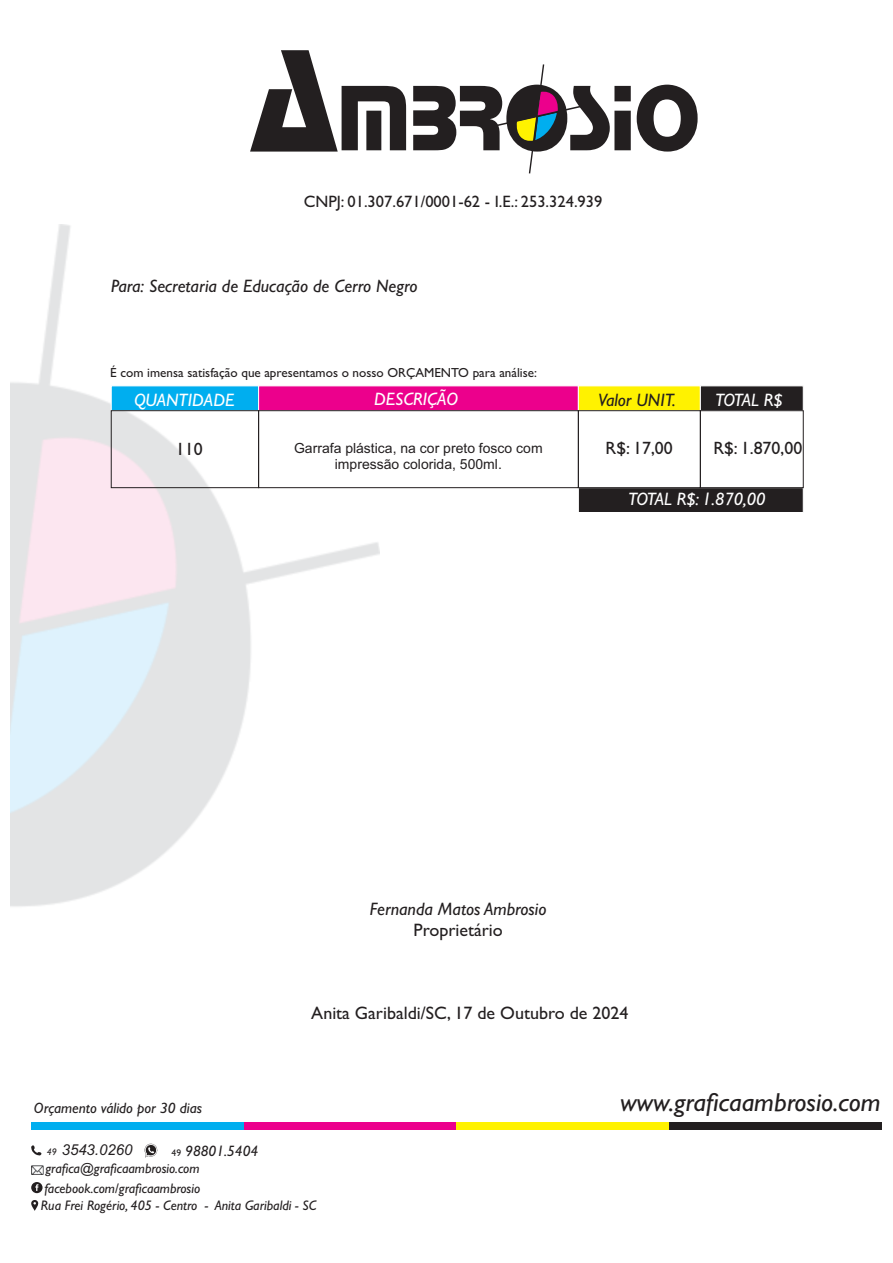
<style>
.page{position:relative;width:893px;height:1263px;background:#fff}
.page>*{position:absolute;margin:0;border:0;box-sizing:border-box;transform-origin:0 0}
.t1{font:italic 26.1px "Gill Sans";color:#231f20}
.t2{font:italic 18px "Gill Sans";color:#231f20}
.t3{font:18px "Gill Sans";color:#231f20}
.t4{font:italic 18px "Gill Sans";color:#fff}
.t5{font:17.85px "Gill Sans";color:#231f20}
.t6{font:16.5px "Gill Sans";color:#231f20}
.t7{font:italic 15.15px "Gill Sans";color:#231f20}
.t8{font:italic 15.15px "Arial";color:#231f20}
.t9{font:italic 15px "Gill Sans";color:#231f20}
.t10{font:13.95px "Arial";color:#231f20}
.t11{font:italic 13.8px/17.1px "Gill Sans";color:#231f20}
.t12{font:13.05px "Gill Sans";color:#231f20}
.s1{font-family:"Gill Sans";font-size:9.6px}
.s2{font-style:normal;font-size:9.6px}
</style>
<div class="page">
<svg style="left:250px;top:50px;width:448px;height:124px"></svg>
<svg style="left:31px;top:1182px;width:12px;height:11px"></svg>
<svg style="left:31px;top:1200px;width:7px;height:11px"></svg>
<svg style="left:31px;top:1165px;width:13px;height:9px"></svg>
<svg style="left:144px;top:1144px;width:14px;height:13px"></svg>
<svg style="left:31px;top:1145px;width:11px;height:11px"></svg>
<div style="left:31px;top:1121px;width:213px;height:8px;background:#00aeef"></div>
<div style="left:244px;top:1121px;width:212px;height:8px;background:#ec008c"></div>
<div style="left:456px;top:1121px;width:213px;height:8px;background:#fff200"></div>
<div style="left:669px;top:1121px;width:213px;height:8px;background:#231f20"></div>
<svg style="left:110px;top:385px;width:694px;height:27px;background:#a55e81"></svg>
<div style="left:577px;top:488px;width:227px;height:24px;background:#231f20"></div>
<div style="left:111px;top:410px;width:148px;height:78px;border:1px solid #231f20"></div>
<div style="left:258px;top:410px;width:321px;height:78px;border:1px solid #231f20"></div>
<div style="left:578px;top:410px;width:123px;height:78px;border:1px solid #231f20"></div>
<div style="left:700px;top:410px;width:104px;height:78px;border:1px solid #231f20"></div>
<p class="t6" style="left:304px;top:196px;width:300px">CNPJ: 01.307.671/0001-62 - I.E.: 253.324.939</p>
<h2 class="t2" style="left:111px;top:280px;width:308px">Para: Secretaria de Educação de Cerro Negro</h2>
<p class="t12" style="left:110px;top:368px;width:428px">É com imensa satisfação que apresentamos o nosso ORÇAMENTO para análise:</p>
<h2 class="t4" style="left:134px;top:393px;width:102px">QUANTIDADE</h2>
<h2 class="t4" style="left:374px;top:393px;width:86px">DESCRIÇÃO</h2>
<h2 class="t2" style="left:598px;top:393px;width:79px">Valor UNIT.</h2>
<h2 class="t4" style="left:715px;top:394px;width:69px">TOTAL R$</h2>
<p class="t5" style="left:176px;top:443px;width:28px">110</p>
<p class="t10" style="left:294px;top:443px;width:250px">Garrafa plástica, na cor preto fosco com</p>
<p class="t5" style="left:606px;top:442px;width:69px">R$: 17,00</p>
<p class="t5" style="left:713px;top:442px;width:90px">R$: 1.870,00</p>
<p class="t10" style="left:335px;top:458px;width:169px">impressão colorida, 500ml.</p>
<h2 class="t4" style="left:628px;top:493px;width:139px">TOTAL R$: 1.870,00</h2>
<h2 class="t2" style="left:370px;top:902px;width:178px">Fernanda Matos Ambrosio</h2>
<h2 class="t3" style="left:414px;top:923px;width:91px">Proprietário</h2>
<h2 class="t3" style="left:311px;top:1007px;width:319px">Anita Garibaldi/SC, 17 de Outubro de 2024</h2>
<p class="t9" style="left:34px;top:1102px;width:170px">Orçamento válido por 30 dias</p>
<h1 class="t1" style="left:620px;top:1093px;width:262px">www.graficaambrosio.com</h1>
<p class="t8" style="left:47px;top:1144px;width:87px"><span class="s1">49</span> 3543.0260</p>
<p class="t7" style="left:172px;top:1145px;width:88px"><span class="s2">49</span> 98801.5404</p>
<p class="t11" style="left:45px;top:1162px;width:156px">grafica@graficaambrosio.com</p>
<p class="t11" style="left:41px;top:1181px;width:277px">facebook.com/graficaambrosio<br>Rua Frei Rogério, 405 - Centro - Anita Garibaldi - SC</p>
</div>
